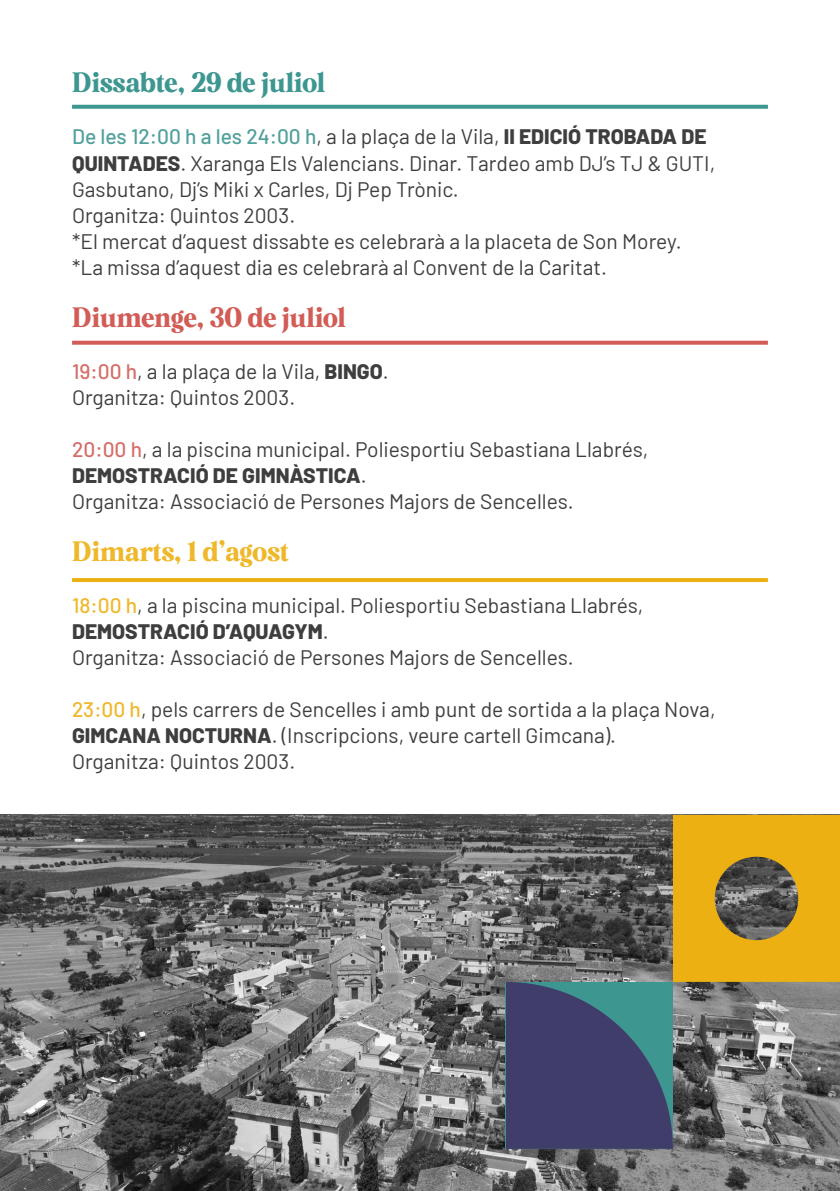
<style>
.page{position:relative;width:840px;height:1191px;background:#fff}
.page>*{position:absolute;margin:0;border:0;box-sizing:border-box;transform-origin:0 0}
.t1{font:28px "Peache Mango";color:#3d9690}
.t2{font:28px "Peache Mango";color:#d25d57}
.t3{font:28px "Peache Mango";color:#efb82a}
.t4{font:21px/26px "Barlow";color:#3e3e3f}
.s1{font-weight:500;color:#50a09b}
.s2{font-weight:800}
.s3{font-weight:500;color:#d66d68}
.s4{font-weight:500;color:#efb82a}
</style>
<div class="page">
<img style="left:0;top:815px;width:839px;height:376px">
<svg style="left:505px;top:815px;width:334px;height:333px;background:#79715a"></svg>
<svg style="left:72px;top:105px;width:695px;height:4px;background:#489c96"></svg>
<svg style="left:72px;top:341px;width:695px;height:4px;background:#d56863"></svg>
<hr style="left:72px;top:578px;width:695px;height:4px;background:#edb012">
<p class="t1" style="left:72px;top:65px;width:254px">Dissabte, 29 de juliol</p>
<p class="t4" style="left:72px;top:122px;width:644px"><span class="s1">De les 12:00 h a les 24:00 h</span>, a la plaça de la Vila, <span class="s2">II EDICIÓ TROBADA DE<br>QUINTADES</span>. Xaranga Els Valencians. Dinar. Tardeo amb DJ’s TJ &amp; GUTI,<br>Gasbutano, Dj’s Miki x Carles, Dj Pep Trònic.</p>
<p class="t4" style="left:72px;top:200px;width:224px">Organitza: Quintos 2003.</p>
<p class="t4" style="left:72px;top:226px;width:610px">*El mercat d’aquest dissabte es celebrarà a la placeta de Son Morey.</p>
<p class="t4" style="left:72px;top:252px;width:536px">*La missa d’aquest dia es celebrarà al Convent de la Caritat.</p>
<p class="t2" style="left:72px;top:299px;width:275px">Diumenge, 30 de juliol</p>
<p class="t4" style="left:72px;top:356px;width:318px"><span class="s3">19:00 h</span>, a la plaça de la Vila, <span class="s2">BINGO</span>.</p>
<p class="t4" style="left:72px;top:382px;width:224px">Organitza: Quintos 2003.</p>
<p class="t4" style="left:72px;top:434px;width:577px"><span class="s3">20:00 h</span>, a la piscina municipal. Poliesportiu Sebastiana Llabrés,<br><span class="s2">DEMOSTRACIÓ DE GIMNÀSTICA</span>.</p>
<p class="t4" style="left:72px;top:486px;width:503px">Organitza: Associació de Persones Majors de Sencelles.</p>
<p class="t3" style="left:72px;top:533px;width:218px">Dimarts, 1 d’agost</p>
<p class="t4" style="left:72px;top:590px;width:572px"><span class="s4">18:00 h</span>, a la piscina municipal. Poliesportiu Sebastiana Llabrés,<br><span class="s2">DEMOSTRACIÓ D’AQUAGYM</span>.</p>
<p class="t4" style="left:72px;top:642px;width:503px">Organitza: Associació de Persones Majors de Sencelles.</p>
<p class="t4" style="left:72px;top:694px;width:644px"><span class="s4">23:00 h</span>, pels carrers de Sencelles i amb punt de sortida a la plaça Nova,<br><span class="s2">GIMCANA NOCTURNA</span>. (Inscripcions, veure cartell Gimcana).</p>
<p class="t4" style="left:72px;top:746px;width:224px">Organitza: Quintos 2003.</p>
</div>
